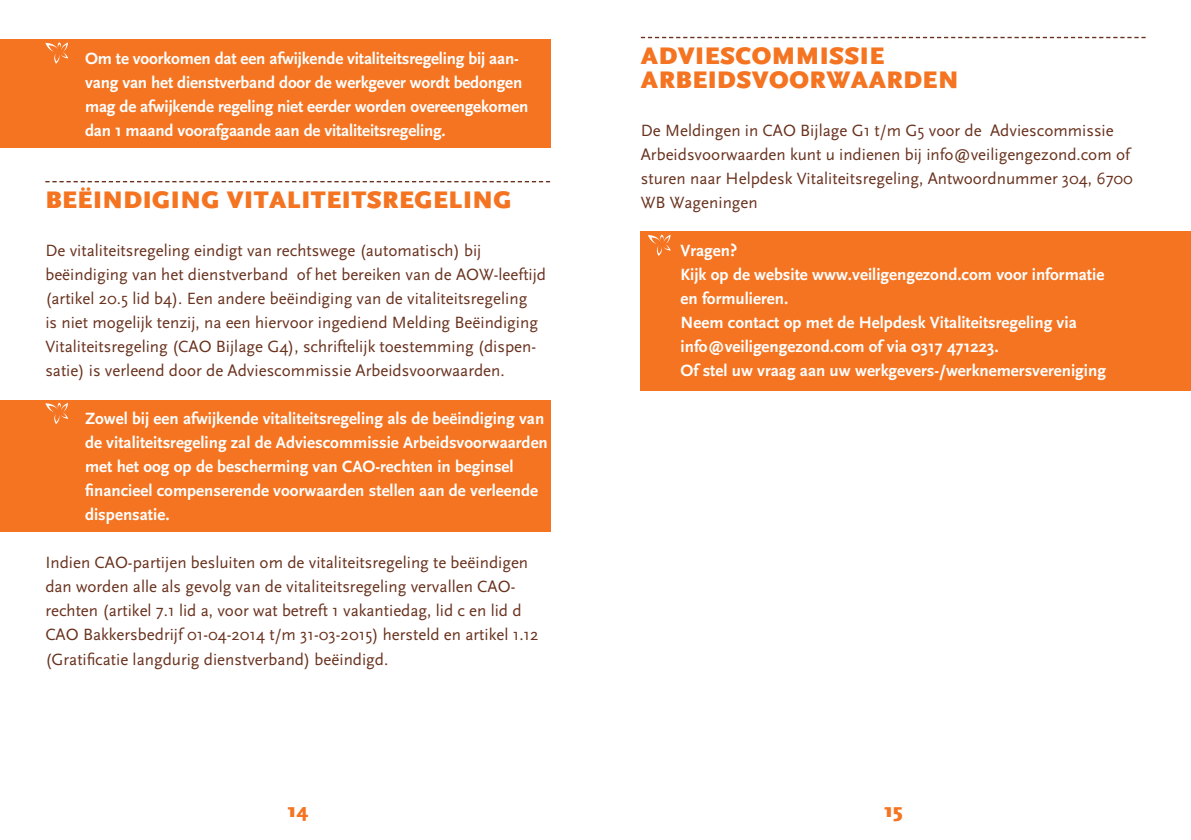
<style>
.page{position:relative;width:1191px;height:840px;background:#fff}
.page>*{position:absolute;margin:0;border:0;box-sizing:border-box;transform-origin:0 0}
.t1{font:900 25px "AD Scala Sans";letter-spacing:.02em;color:#f47421}
.t2{font:900 20px "AD Scala Sans";color:#f47421}
.t3{font:17px/24px "AD Scala Sans";color:#69321f}
.t4{font:700 17px/24px "AD Scala Sans";color:#fff}
</style>
<div class="page">
<div style="left:641px;top:232px;width:550px;height:159px;background:#f47421"></div>
<div style="left:0;top:40px;width:550px;height:108px;background:#f47421"></div>
<div style="left:0;top:400px;width:550px;height:131px;background:#f47421"></div>
<svg style="left:45px;top:181px;width:505px;height:1px"></svg>
<svg style="left:641px;top:37px;width:504px;height:1px"></svg>
<svg style="left:648px;top:234px;width:23px;height:22px"></svg>
<svg style="left:45px;top:42px;width:23px;height:22px"></svg>
<svg style="left:45px;top:402px;width:23px;height:22px"></svg>
<p class="t4" style="left:85px;top:47px;width:445px">Om te voorkomen dat een afwijkende vitaliteitsregeling bij aan&shy;vang van het dienstverband door de werkgever wordt bedongen mag de afwijkende regeling niet eerder worden overeengekomen dan 1 maand voorafgaande aan de vitaliteitsregeling.</p>
<h1 class="t1" style="left:45px;top:186px;width:65px">BEËINDIGING</h1>
<h1 class="t1" style="left:227px;top:186px;width:189px">VITALITEITSREGE</h1>
<h1 class="t1" style="left:448px;top:186px;width:31px">LING</h1>
<p class="t3" style="left:45px;top:238px;width:502px">De vitaliteitsregeling eindigt van rechtswege (automatisch) bij beëindiging van het dienstverband of het bereiken van de AOW-leeftijd (artikel 20.5 lid b4). Een andere beëindiging van de vitaliteitsregeling<br>is niet mogelijk tenzij, na een hiervoor ingediend Melding Beëindiging Vitaliteitsregeling (CAO Bijlage G4), schriftelijk toestemming (dispen&shy;satie) is verleend door de Adviescommissie Arbeidsvoorwaarden.</p>
<p class="t4" style="left:85px;top:407px;width:464px">Zowel bij een afwijkende vitaliteitsregeling als de beëindiging van de vitaliteitsregeling zal de Adviescommissie Arbeidsvoorwaarden met het oog op de bescherming van CAO-rechten in beginsel financieel compenserende voorwaarden stellen aan de verleende dispensatie.</p>
<p class="t3" style="left:45px;top:551px;width:495px">Indien CAO-partijen besluiten om de vitaliteitsregeling te beëindigen dan worden alle als gevolg van de vitaliteitsregeling vervallen CAO&shy;rechten (artikel 7.1 lid a, voor wat betreft 1 vakantiedag, lid c en lid d CAO Bakkersbedrijf 01-04-2014 t/m 31-03-2015) hersteld en artikel 1.12 (Gratificatie langdurig dienstverband) beëindigd.</p>
<h1 class="t1" style="left:641px;top:42px;width:34px">ADVIES</h1>
<h1 class="t1" style="left:735px;top:42px;width:98px">COMMISSIE</h1>
<h1 class="t1" style="left:641px;top:66px;width:69px">ARBEIDSVOO</h1>
<h1 class="t1" style="left:809px;top:66px;width:38px">RWAA</h1>
<h1 class="t1" style="left:886px;top:66px;width:35px">RDEN</h1>
<p class="t3" style="left:641px;top:118px;width:493px">De Meldingen in CAO Bijlage G1 t/m G5 voor de Adviescommissie Arbeidsvoorwaarden kunt u indienen bij info@veiligengezond.com of sturen naar Helpdesk Vitaliteitsregeling, Antwoordnummer 304, 6700<br>WB Wageningen</p>
<p class="t4" style="left:680px;top:239px;width:427px">Vragen?<br>Kijk op de website www.veiligengezond.com voor informatie en formulieren.<br>Neem contact op met de Helpdesk Vitaliteitsregeling via info@veiligengezond.com of via 0317 471223.<br>Of stel uw vraag aan uw werkgevers-/werknemersvereniging</p>
<p class="t2" style="left:287px;top:799px;width:22px">14</p>
<p class="t2" style="left:884px;top:799px;width:20px">15</p>
</div>
